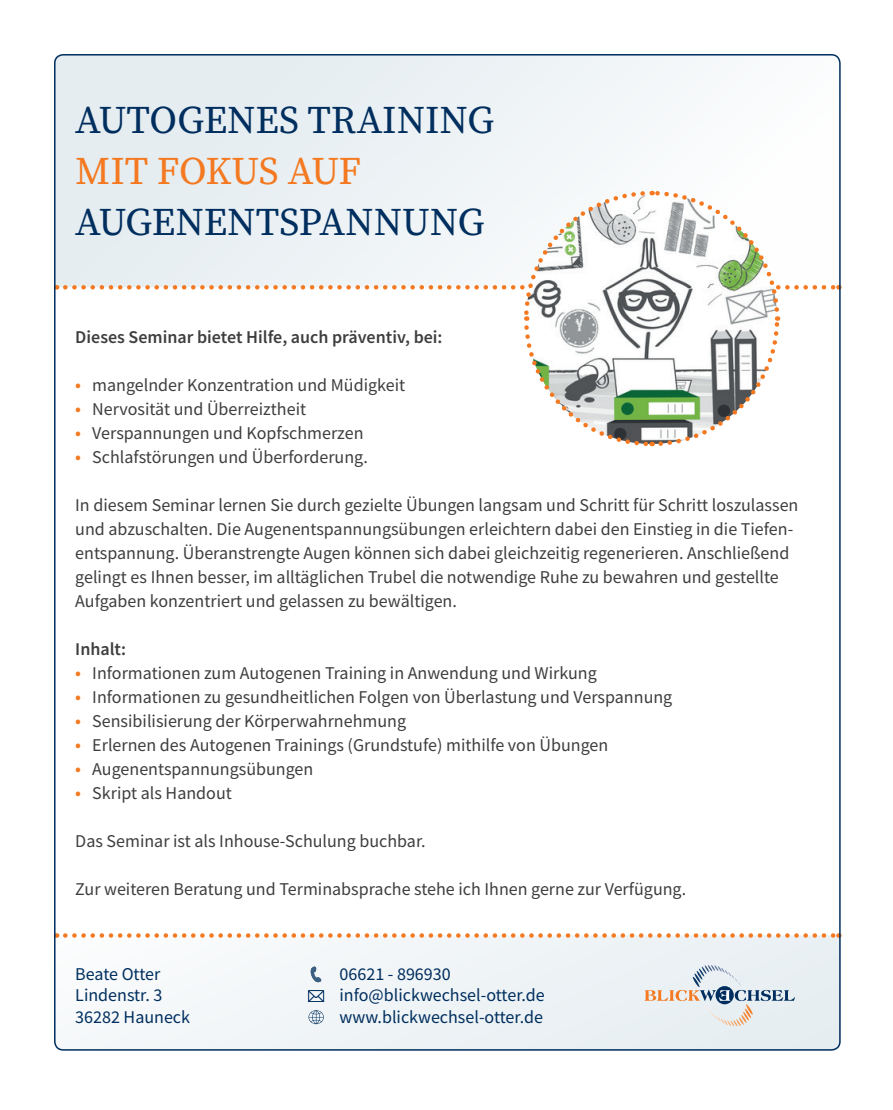
<style>
.page{position:relative;width:893px;height:1110px;background:#fff}
.page>*{position:absolute;margin:0;border:0;box-sizing:border-box;transform-origin:0 0}
.t1{font:39px "Source Serif Pro";letter-spacing:-.01em;color:#002e5e}
.t2{font:39px "Source Serif Pro";letter-spacing:-.015em;color:#f47921}
.t3{font:18px/24px "Source Sans Pro";color:#3e3e3f}
.t4{font:18px/21.6px "Source Sans Pro";color:#002e5e}
.t5{font:600 18px "Source Sans Pro";color:#3e3e3f}
.s1{font-size:19.5px;color:#f47921}
</style>
<div class="page">
<svg style="left:54px;top:54px;width:784px;height:233px;fill:#ecf2f5"></svg>
<svg style="left:54px;top:935px;width:787px;height:115px;fill:#f0f4f6"></svg>
<svg style="left:65px;top:933px;width:773px;height:5px"></svg>
<svg style="left:309px;top:1010px;width:15px;height:14px"></svg>
<svg style="left:310px;top:966px;width:11px;height:16px"></svg>
<svg style="left:644px;top:965px;width:151px;height:62px"></svg>
<svg style="left:65px;top:188px;width:773px;height:259px"></svg>
<svg style="left:308px;top:990px;width:16px;height:12px"></svg>
<h1 class="t1" style="left:75px;top:94px;width:420px">AUTOGENES TRAINING</h1>
<h1 class="t2" style="left:75px;top:145px;width:287px">MIT FOKUS AUF</h1>
<h1 class="t1" style="left:75px;top:196px;width:411px">AUGENENTSPANNUNG</h1>
<p class="t5" style="left:75px;top:325px;width:369px">Dieses Seminar bietet Hilfe, auch präventiv, bei:</p>
<p class="t3" style="left:75px;top:373px;width:331px"><span class="s1">•</span> mangelnder Konzentration und Müdigkeit</p>
<p class="t3" style="left:75px;top:397px;width:232px"><span class="s1">•</span> Nervosität und Überreiztheit</p>
<p class="t3" style="left:75px;top:421px;width:290px"><span class="s1">•</span> Verspannungen und Kopfschmerzen</p>
<p class="t3" style="left:75px;top:445px;width:294px"><span class="s1">•</span> Schlafstörungen und Überforderung.</p>
<p class="t3" style="left:75px;top:493px;width:725px">In diesem Seminar lernen Sie durch gezielte Übungen langsam und Schritt für Schritt loszulassen und abzuschalten. Die Augenentspannungsübungen erleichtern dabei den Einstieg in die Tiefen&shy;entspannung. Überanstrengte Augen können sich dabei gleichzeitig regenerieren. Anschließend gelingt es Ihnen besser, im alltäglichen Trubel die notwendige Ruhe zu bewahren und gestellte Aufgaben konzentriert und gelassen zu bewältigen.</p>
<p class="t5" style="left:75px;top:637px;width:52px">Inhalt:</p>
<p class="t3" style="left:75px;top:661px;width:523px"><span class="s1">•</span> Informationen zum Autogenen Training in Anwendung und Wirkung</p>
<p class="t3" style="left:75px;top:685px;width:599px"><span class="s1">•</span> Informationen zu gesundheitlichen Folgen von Überlastung und Verspannung</p>
<p class="t3" style="left:75px;top:709px;width:332px"><span class="s1">•</span> Sensibilisierung der Körperwahrnehmung</p>
<p class="t3" style="left:75px;top:733px;width:535px"><span class="s1">•</span> Erlernen des Autogenen Trainings (Grundstufe) mithilfe von Übungen</p>
<p class="t3" style="left:75px;top:757px;width:240px"><span class="s1">•</span> Augenentspannungsübungen</p>
<p class="t3" style="left:75px;top:781px;width:158px"><span class="s1">•</span> Skript als Handout</p>
<p class="t3" style="left:75px;top:829px;width:352px">Das Seminar ist als Inhouse-Schulung buchbar.</p>
<p class="t3" style="left:75px;top:877px;width:612px">Zur weiteren Beratung und Terminabsprache stehe ich Ihnen gerne zur Verfügung.</p>
<p class="t4" style="left:75px;top:963px;width:116px">Beate Otter<br>Lindenstr. 3<br>36282 Hauneck</p>
<p class="t4" style="left:340px;top:963px;width:207px">06621 - 896930 info@blickwechsel-otter.de www.blickwechsel-otter.de</p>
</div>
